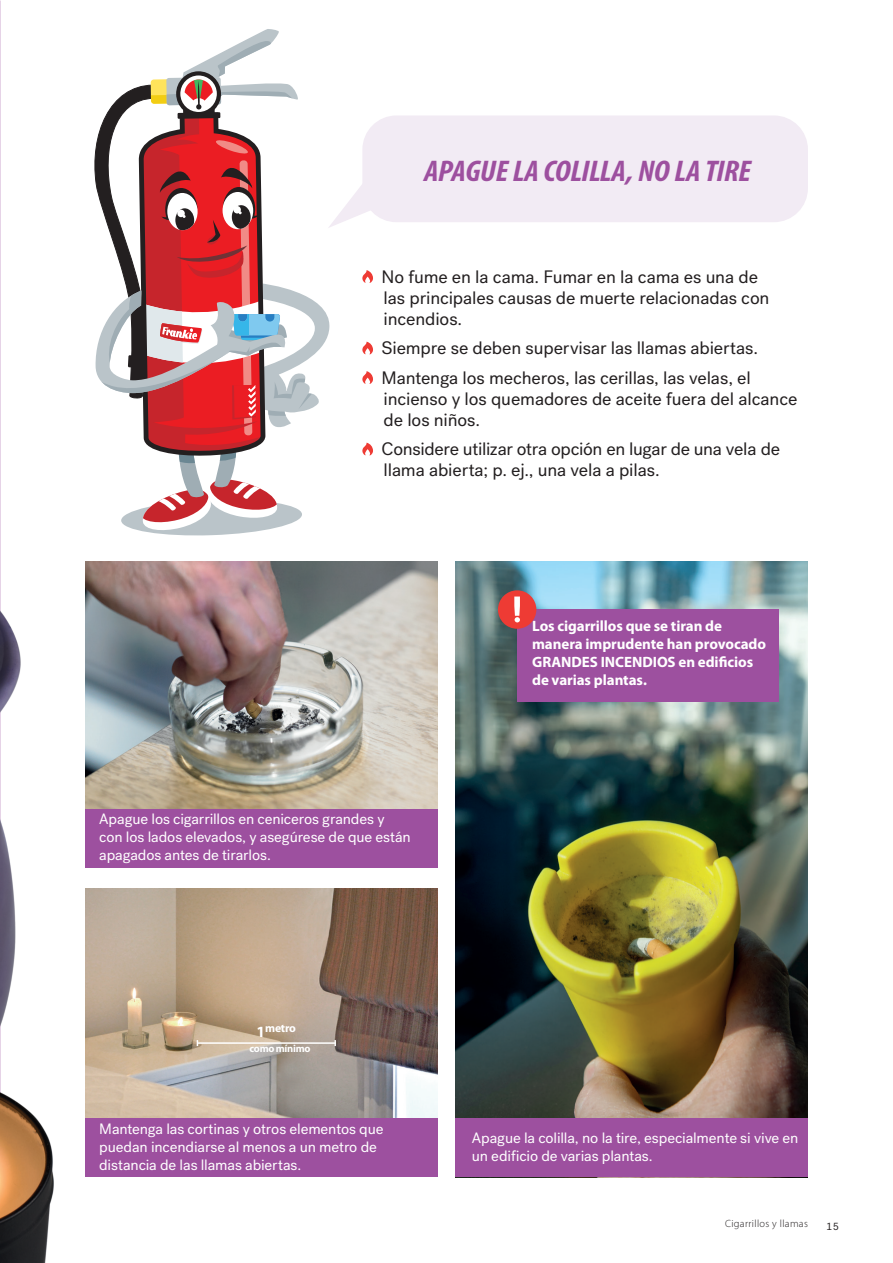
<style>
.page{position:relative;width:893px;height:1263px;background:#fff}
.page>*{position:absolute;margin:0;border:0;box-sizing:border-box;transform-origin:0 0}
.t1{font:italic 700 condensed 30px "Myriad Pro";letter-spacing:-.01em;color:#9d509f;scale:1.08 1}
.t2{font:18px/21px "Post Grotesk";letter-spacing:-.005em;color:#231f20}
.t3{font:700 15.75px "Myriad Pro";color:#fff}
.t4{font:15px/18px "Post Grotesk";letter-spacing:-.01em;color:#fff}
.t5{font:700 15px/18px "Myriad Pro";letter-spacing:-.005em;color:#fff}
.t6{font:700 11.7px "Myriad Pro";letter-spacing:-.025em;color:#fff}
.t7{font:300 10.5px "Myriad Pro";letter-spacing:.03em;color:#231f20}
.t8{font:700 10.5px "Myriad Pro";letter-spacing:-.025em;color:#fff}
.t9{font:10.5px "Post Grotesk";color:#231f20}
</style>
<div class="page">
<img style="left:85px;top:889px;width:353px;height:229px">
<img style="left:0;top:531px;width:54px;height:732px">
<div style="left:85px;top:1118px;width:353px;height:59px;background:#9d509f"></div>
<div style="left:85px;top:808px;width:353px;height:59px;background:#9d509f"></div>
<svg style="left:94px;top:29px;width:279px;height:506px"></svg>
<div style="left:362px;top:115px;width:446px;height:107px;background:#f2ebf4;border-radius:34px"></div>
<img style="left:85px;top:562px;width:353px;height:246px">
<img style="left:455px;top:562px;width:353px;height:556px">
<div style="left:517px;top:609px;width:261px;height:93px;background:#9d509f"></div>
<hr style="left:198px;top:1042px;width:138px;height:2px;background:#fff">
<div style="left:455px;top:1118px;width:353px;height:59px;background:#9d509f"></div>
<svg style="left:493px;top:590px;width:43px;height:75px"></svg>
<p class="t1" style="left:424px;top:152px;width:304px">APAGUE LA COLILLA, NO LA TIRE</p>
<p class="t2" style="left:381px;top:266px;width:390px">No fume en la cama. Fumar en la cama es una de las principales causas de muerte relacionadas con incendios.</p>
<p class="t2" style="left:381px;top:338px;width:378px">Siempre se deben supervisar las llamas abiertas.</p>
<p class="t2" style="left:381px;top:367px;width:417px">Mantenga los mecheros, las cerillas, las velas, el incienso y los quemadores de aceite fuera del alcance de los niños.</p>
<p class="t2" style="left:381px;top:439px;width:400px">Considere utilizar otra opción en lugar de una vela de llama abierta; p. ej., una vela a pilas.</p>
<p class="t4" style="left:99px;top:810px;width:313px">Apague los cigarrillos en ceniceros grandes y con los lados elevados, y asegúrese de que están apagados antes de tirarlos.</p>
<p class="t5" style="left:532px;top:616px;width:235px">Los cigarrillos que se tiran de manera imprudente han provocado<br>GRANDES INCENDIOS en edificios de varias plantas.</p>
<p class="t3" style="left:256px;top:1021px;width:10px">1</p>
<p class="t6" style="left:265px;top:1021px;width:32px">metro</p>
<p class="t8" style="left:249px;top:1042px;width:63px">como mínimo</p>
<p class="t4" style="left:99px;top:1120px;width:286px">Mantenga las cortinas y otros elementos que puedan incendiarse al menos a un metro de distancia de las llamas abiertas.</p>
<p class="t4" style="left:472px;top:1129px;width:328px">Apague la colilla, no la tire, especialmente si vive en un edificio de varias plantas.</p>
<p class="t7" style="left:725px;top:1217px;width:84px">Cigarrillos y llamas</p>
<p class="t9" style="left:826px;top:1220px;width:14px">15</p>
</div>
